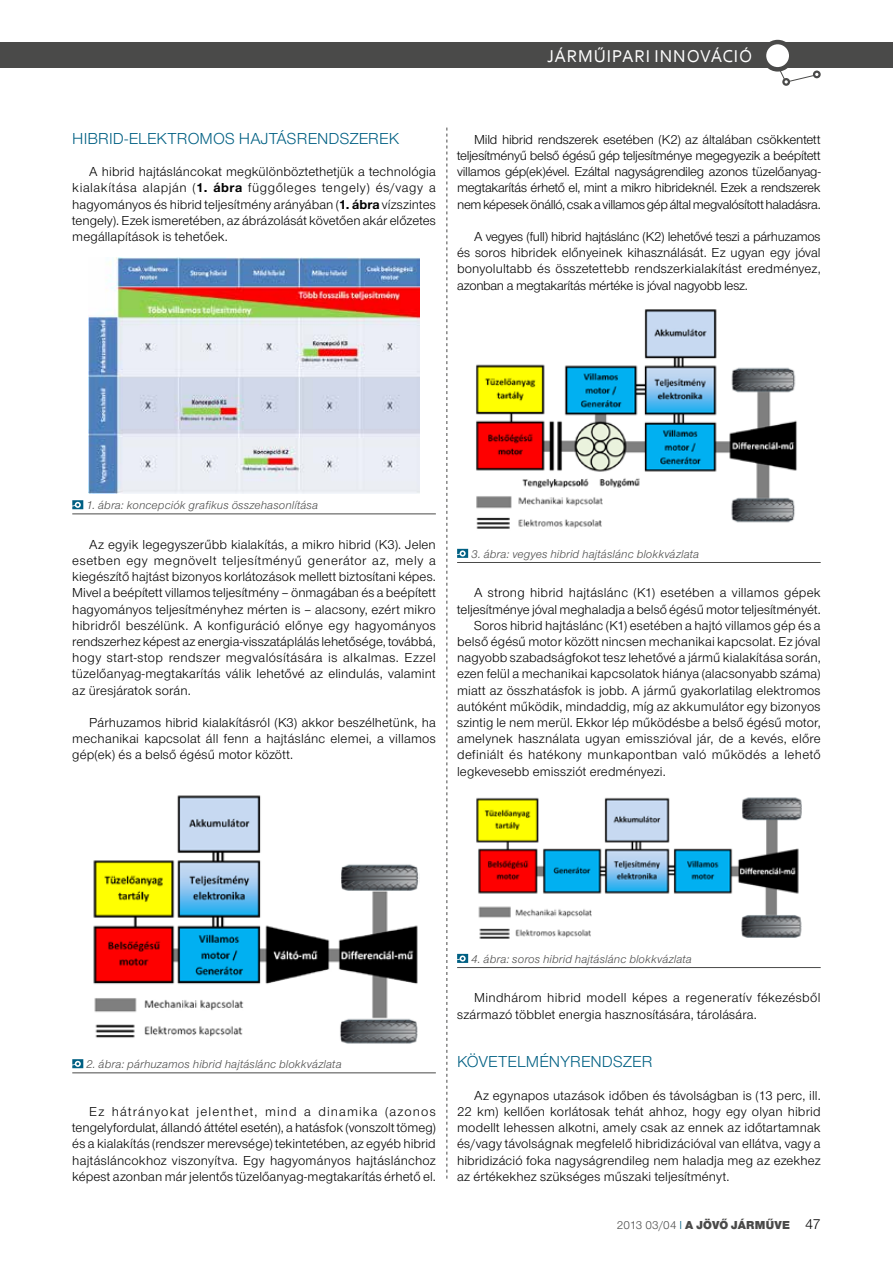
<style>
.page{position:relative;width:893px;height:1263px;background:#fff}
.page>*{position:absolute;margin:0;border:0;box-sizing:border-box;transform-origin:0 0}
.t1{font:18px "Corbel";letter-spacing:.05em;color:#fff}
.t2{font:16.5px "Nimbus San Nov TOT";color:#006083}
.t3{font:13.5px/16.2px "Nimbus San Nov TOT";letter-spacing:.01em;color:#000;text-align:justify}
.t4{font:italic 12px "Nimbus San Nov TOT";letter-spacing:.01em;color:#4a4a49}
.t5{font:900 12px "Nimbus San Nov TOT";letter-spacing:.02em;color:#4a4a49}
.s1{font-weight:700}
.s2{font-weight:400}
.s3{font-weight:400;color:#006083}
.s4{font-weight:400;font-size:15px;color:#000}
</style>
<div class="page">
<div style="left:0;top:42px;width:893px;height:26px;background:#4a4a49"></div>
<div style="left:782px;top:78px;width:8px;height:8px;border:2px solid #4a4a49;border-radius:50%"></div>
<div style="left:813px;top:71px;width:8px;height:7px;border:2px solid #4a4a49;border-radius:50%"></div>
<svg style="left:780px;top:68px;width:35px;height:15px"></svg>
<svg style="left:764px;top:42px;width:27px;height:27px"></svg>
<div style="left:762px;top:40px;width:31px;height:32px;border:4px solid #4a4a49;border-radius:50%"></div>
<svg style="left:446px;top:128px;width:1px;height:1051px"></svg>
<hr style="left:72px;top:513px;width:364px;height:1px;background:#4a4a49">
<svg style="left:72px;top:500px;width:11px;height:9px"></svg>
<img style="left:89px;top:257px;width:330px;height:237px">
<hr style="left:72px;top:1072px;width:364px;height:1px;background:#4a4a49">
<svg style="left:72px;top:1059px;width:11px;height:9px"></svg>
<img style="left:93px;top:795px;width:326px;height:249px">
<hr style="left:457px;top:562px;width:364px;height:1px;background:#4a4a49">
<svg style="left:457px;top:549px;width:11px;height:9px"></svg>
<img style="left:476px;top:309px;width:321px;height:220px">
<hr style="left:457px;top:967px;width:364px;height:1px;background:#4a4a49">
<svg style="left:457px;top:954px;width:11px;height:9px"></svg>
<img style="left:476px;top:797px;width:326px;height:142px">
<h1 class="t1" style="left:547px;top:45px;width:207px">JÁRMŰIPARI INNOVÁCIÓ</h1>
<p class="t2" style="left:72px;top:129px;width:20px">Hibrid</p>
<p class="t2" style="left:124px;top:129px;width:16px">-elektromos</p>
<p class="t2" style="left:239px;top:129px;width:11px">hajtásrendszerek</p>
<p class="t3" style="left:72px;top:164px;width:365px;text-indent:17px">A hibrid hajtásláncokat megkülönböztethetjük a technológia kialakítása alapján (<span class="s1">1. ábra</span> függőleges tengely) és/vagy a hagyományos és hibrid teljesítmény arányában (<span class="s1">1. ábra</span> vízszintes tengely). Ezek ismeretében, az ábrázolását követően akár előzetes megállapítások is tehetőek.</p>
<p class="t3" style="left:457px;top:131px;width:365px;text-indent:17px">Mild hibrid rendszerek esetében (K2) az általában csökkentett teljesítményű belső égésű gép teljesítménye megegyezik a beépített villamos gép(ek)ével. Ezáltal nagyságrendileg azonos tüzelőanyag&shy;megtakarítás érhető el, mint a mikro hibrideknél. Ezek a rendszerek nem képesek önálló, csak a villamos gép által megvalósított haladásra.</p>
<p class="t3" style="left:457px;top:228px;width:365px;text-indent:17px">A vegyes (full) hibrid hajtáslánc (K2) lehetővé teszi a párhuzamos és soros hibridek előnyeinek kihasználását. Ez ugyan egy jóval bonyolultabb és összetettebb rendszerkialakítást eredményez, azonban a megtakarítás mértéke is jóval nagyobb lesz.</p>
<p class="t4" style="left:86px;top:498px;width:233px">1. ábra: koncepciók grafikus összehasonlítása</p>
<p class="t3" style="left:72px;top:536px;width:365px;text-indent:17px">Az egyik legegyszerűbb kialakítás, a mikro hibrid (K3). Jelen esetben egy megnövelt teljesítményű generátor az, mely a kiegészítő hajtást bizonyos korlátozások mellett biztosítani képes.<br>Mivel a beépített villamos teljesítmény – önmagában és a beépített hagyományos teljesítményhez mérten is – alacsony, ezért mikro hibridről beszélünk. A konfiguráció előnye egy hagyományos rendszerhez képest az energia-visszatáplálás lehetősége, továbbá, hogy start-stop rendszer megvalósítására is alkalmas. Ezzel tüzelőanyag-megtakarítás válik lehetővé az elindulás, valamint az üresjáratok során.</p>
<p class="t3" style="left:72px;top:714px;width:365px;text-indent:17px">Párhuzamos hibrid kialakításról (K3) akkor beszélhetünk, ha mechanikai kapcsolat áll fenn a hajtáslánc elemei, a villamos gép(ek) és a belső égésű motor között.</p>
<p class="t4" style="left:471px;top:547px;width:230px">3. ábra: vegyes hibrid hajtáslánc blokkvázlata</p>
<p class="t3" style="left:474px;top:585px;width:348px">A strong hibrid hajtáslánc (K1) esetében a villamos gépek</p>
<p class="t3" style="left:457px;top:601px;width:365px">teljesítménye jóval meghaladja a belső égésű motor teljesítményét.</p>
<p class="t3" style="left:474px;top:617px;width:348px">Soros hibrid hajtáslánc (K1) esetében a hajtó villamos gép és a</p>
<p class="t3" style="left:457px;top:633px;width:365px">belső égésű motor között nincsen mechanikai kapcsolat. Ez jóval</p>
<p class="t3" style="left:457px;top:650px;width:365px">nagyobb szabadságfokot tesz lehetővé a jármű kialakítása során,</p>
<p class="t3" style="left:457px;top:666px;width:365px">ezen felül a mechanikai kapcsolatok hiánya (alacsonyabb száma)</p>
<p class="t3" style="left:457px;top:682px;width:365px">miatt az összhatásfok is jobb. A jármű gyakorlatilag elektromos</p>
<p class="t3" style="left:457px;top:698px;width:365px">autóként működik, mindaddig, míg az akkumulátor egy bizonyos</p>
<p class="t3" style="left:457px;top:714px;width:365px">szintig le nem merül. Ekkor lép működésbe a belső égésű motor,</p>
<p class="t3" style="left:457px;top:731px;width:365px">amelynek használata ugyan emisszióval jár, de a kevés, előre</p>
<p class="t3" style="left:457px;top:747px;width:365px">definiált és hatékony munkapontban való működés a lehető</p>
<p class="t3" style="left:457px;top:763px;width:210px">legkevesebb emissziót eredményezi.</p>
<p class="t4" style="left:86px;top:1057px;width:257px">2. ábra: párhuzamos hibrid hajtáslánc blokkvázlata</p>
<p class="t3" style="left:72px;top:1103px;width:365px;text-indent:17px">Ez hátrányokat jelenthet, mind a dinamika (azonos tengelyfordulat, állandó áttétel esetén), a hatásfok (vonszolt tömeg) és a kialakítás (rendszer merevsége) tekintetében, az egyéb hibrid hajtásláncokhoz viszonyítva. Egy hagyományos hajtáslánchoz képest azonban már jelentős tüzelőanyag-megtakarítás érhető el.</p>
<p class="t4" style="left:471px;top:952px;width:222px">4. ábra: soros hibrid hajtáslánc blokkvázlata</p>
<p class="t3" style="left:457px;top:990px;width:365px;text-indent:17px">Mindhárom hibrid modell képes a regeneratív fékezésből származó többlet energia hasznosítására, tárolására.</p>
<p class="t2" style="left:457px;top:1052px;width:22px">Követelményrendszer</p>
<p class="t3" style="left:457px;top:1087px;width:365px;text-indent:17px">Az egynapos utazások időben és távolságban is (13 perc, ill.<br>22 km) kellően korlátosak tehát ahhoz, hogy egy olyan hibrid modellt lehessen alkotni, amely csak az ennek az időtartamnak és/vagy távolságnak megfelelő hibridizációval van ellátva, vagy a hibridizáció foka nagyságrendileg nem haladja meg az ezekhez az értékekhez szükséges műszaki teljesítményt.</p>
<p class="t5" style="left:617px;top:1218px;width:205px"><span class="s2">2013 03/04</span> <span class="s3">I</span> A JÖVŐ JÁRMŰVE <span class="s4">47</span></p>
</div>
